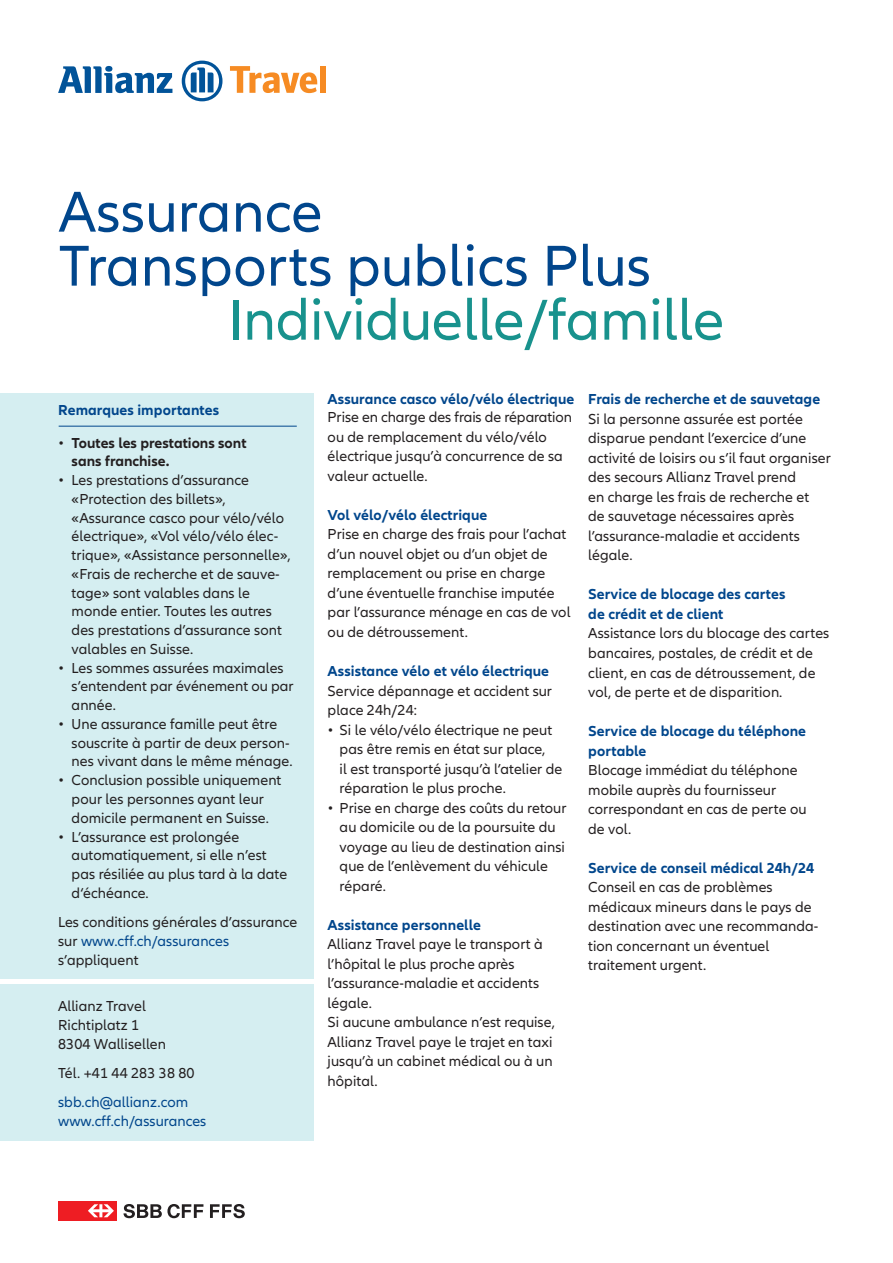
<style>
.page{position:relative;width:893px;height:1263px;background:#fff}
.page>*{position:absolute;margin:0;border:0;box-sizing:border-box;transform-origin:0 0}
.t1{font:59.7px "Allianz Neo";letter-spacing:.005em;color:#01468c}
.t2{font:59.7px "Allianz Neo";color:#18928d}
.t3{font:15px/19.5px "Allianz Neo";letter-spacing:.005em;color:#231f20}
.t4{font:700 15px/19.5px "Allianz Neo";letter-spacing:.005em;color:#01468c}
.t5{font:700 15px "Allianz Neo";color:#231f20}
.t6{font:15px "Allianz Neo";letter-spacing:.005em;color:#01468c}
.s1{font-weight:400}
.s2{color:#01468c}
</style>
<div class="page">
<div style="left:0;top:985px;width:314px;height:156px;background:#d5eef1"></div>
<div style="left:0;top:393px;width:314px;height:585px;background:#d5eef1"></div>
<svg style="left:58px;top:66px;width:114px;height:27px"></svg>
<svg style="left:182px;top:61px;width:40px;height:40px"></svg>
<svg style="left:230px;top:66px;width:87px;height:27px"></svg>
<div style="left:320px;top:66px;width:6px;height:27px;background:#f68b23"></div>
<svg style="left:124px;top:1204px;width:79px;height:14px"></svg>
<svg style="left:210px;top:1204px;width:35px;height:14px"></svg>
<div style="left:59px;top:1201px;width:58px;height:19px;background:#ee1d23"></div>
<svg style="left:88px;top:1204px;width:26px;height:13px"></svg>
<hr style="left:59px;top:426px;width:238px;height:1px;background:#01468c">
<p class="t1" style="left:59px;top:178px;width:265px">Assurance</p>
<p class="t1" style="left:59px;top:232px;width:594px">Transports publics Plus</p>
<p class="t2" style="left:228px;top:286px;width:498px">Individuelle/famille</p>
<p class="t4" style="left:58px;top:401px;width:163px">Remarques importantes</p>
<p class="t5" style="left:58px;top:434px;width:190px"><span class="s1">•</span> Toutes les prestations sont</p>
<p class="t5" style="left:72px;top:453px;width:99px">sans franchise.</p>
<p class="t3" style="left:58px;top:471px;width:192px">• Les prestations d’assurance</p>
<p class="t3" style="left:72px;top:490px;width:155px">«Protection des billets»,</p>
<p class="t3" style="left:72px;top:508px;width:214px">«Assurance casco pour vélo/vélo</p>
<p class="t3" style="left:72px;top:527px;width:220px;line-height:18.8px">électrique», «Vol vélo/vélo élec&shy;trique», «Assistance personnelle», «Frais de recherche et de sauve-</p>
<p class="t3" style="left:72px;top:584px;width:212px;line-height:18.8px">tage» sont valables dans le monde entier. Toutes les autres des prestations d’assurance sont valables en Suisse.</p>
<p class="t3" style="left:72px;top:659px;width:224px;line-height:18.8px;text-indent:-14px">• Les sommes assurées maximales s’entendent par événement ou par année.</p>
<p class="t3" style="left:72px;top:715px;width:219px;line-height:18.8px;text-indent:-14px">• Une assurance famille peut être souscrite à partir de deux person-</p>
<p class="t3" style="left:72px;top:752px;width:222px">nes vivant dans le même ménage.</p>
<p class="t3" style="left:58px;top:771px;width:225px;line-height:18.8px;text-align:center">• Conclusion possible uniquement pour les personnes ayant leur domicile permanent en Suisse.</p>
<p class="t3" style="left:72px;top:827px;width:197px;line-height:18.8px;text-indent:-14px">• L’assurance est prolongée automatiquement, si elle n’est</p>
<p class="t3" style="left:72px;top:865px;width:217px;line-height:18.8px">pas résiliée au plus tard à la date d‘échéance.</p>
<p class="t3" style="left:58px;top:913px;width:241px;line-height:18.8px">Les conditions générales d’assurance sur <span class="s2">www.cff.ch/assurances</span></p>
<p class="t3" style="left:58px;top:951px;width:82px">s’appliquent</p>
<p class="t3" style="left:58px;top:997px;width:89px">Allianz Travel</p>
<p class="t3" style="left:58px;top:1015px;width:83px">Richtiplatz 1</p>
<p class="t3" style="left:58px;top:1034px;width:109px">8304 Wallisellen</p>
<p class="t3" style="left:58px;top:1063px;width:138px">Tél. +41 44 283 38 80</p>
<p class="t6" style="left:58px;top:1093px;width:131px">sbb.ch@allianz.com</p>
<p class="t6" style="left:58px;top:1112px;width:150px">www.cff.ch/assurances</p>
<p class="t4" style="left:328px;top:390px;width:248px">Assurance casco vélo/vélo électrique</p>
<p class="t3" style="left:328px;top:408px;width:246px">Prise en charge des frais de réparation ou de remplacement du vélo/vélo électrique jusqu’à concurrence de sa valeur actuelle.</p>
<p class="t4" style="left:328px;top:505px;width:161px">Vol vélo/vélo électrique</p>
<p class="t3" style="left:328px;top:525px;width:244px">Prise en charge des frais pour l’achat d’un nouvel objet ou d’un objet de remplacement ou prise en charge d’une éventuelle franchise imputée par l’assurance ménage en cas de vol ou de détroussement.</p>
<p class="t4" style="left:328px;top:661px;width:223px">Assistance vélo et vélo électrique</p>
<p class="t3" style="left:328px;top:681px;width:226px">Service dépannage et accident sur place 24h/24:</p>
<p class="t3" style="left:340px;top:720px;width:224px;text-indent:-12px">• Si le vélo/vélo électrique ne peut pas être remis en état sur place,<br>il est transporté jusqu’à l’atelier de réparation le plus proche.</p>
<p class="t3" style="left:340px;top:798px;width:228px;text-indent:-12px">• Prise en charge des coûts du retour au domicile ou de la poursuite du voyage au lieu de destination ainsi que de l’enlèvement du véhicule réparé.</p>
<p class="t4" style="left:328px;top:915px;width:155px">Assistance personnelle</p>
<p class="t3" style="left:328px;top:935px;width:217px">Allianz Travel paye le transport à</p>
<p class="t3" style="left:328px;top:954px;width:188px">l’hôpital le plus proche après</p>
<p class="t3" style="left:328px;top:974px;width:213px">l’assurance-maladie et accidents légale.</p>
<p class="t3" style="left:328px;top:1013px;width:229px">Si aucune ambulance n’est requise,<br>Allianz Travel paye le trajet en taxi jusqu’à un cabinet médical ou à un hôpital.</p>
<p class="t4" style="left:588px;top:390px;width:234px">Frais de recherche et de sauvetage</p>
<p class="t3" style="left:588px;top:410px;width:244px">Si la personne assurée est portée disparue pendant l’exercice d’une activité de loisirs ou s’il faut organiser des secours Allianz Travel prend</p>
<p class="t3" style="left:588px;top:488px;width:222px">en charge les frais de recherche et</p>
<p class="t3" style="left:588px;top:507px;width:207px">de sauvetage nécessaires après</p>
<p class="t3" style="left:588px;top:527px;width:213px">l’assurance-maladie et accidents légale.</p>
<p class="t4" style="left:588px;top:585px;width:199px">Service de blocage des cartes</p>
<p class="t4" style="left:588px;top:604px;width:137px">de crédit et de client</p>
<p class="t3" style="left:588px;top:624px;width:243px">Assistance lors du blocage des cartes bancaires, postales, de crédit et de client, en cas de détroussement, de vol, de perte et de disparition.</p>
<p class="t4" style="left:588px;top:721px;width:219px">Service de blocage du téléphone portable</p>
<p class="t3" style="left:588px;top:761px;width:211px">Blocage immédiat du téléphone</p>
<p class="t3" style="left:588px;top:780px;width:190px">mobile auprès du fournisseur</p>
<p class="t3" style="left:588px;top:800px;width:220px">correspondant en cas de perte ou</p>
<p class="t3" style="left:588px;top:819px;width:45px">de vol.</p>
<p class="t4" style="left:588px;top:858px;width:228px">Service de conseil médical 24h/24</p>
<p class="t3" style="left:588px;top:878px;width:186px">Conseil en cas de problèmes</p>
<p class="t3" style="left:588px;top:897px;width:232px">médicaux mineurs dans le pays de destination avec une recommanda-</p>
<p class="t3" style="left:588px;top:936px;width:183px">tion concernant un éventuel</p>
<p class="t3" style="left:588px;top:956px;width:120px">traitement urgent.</p>
</div>
